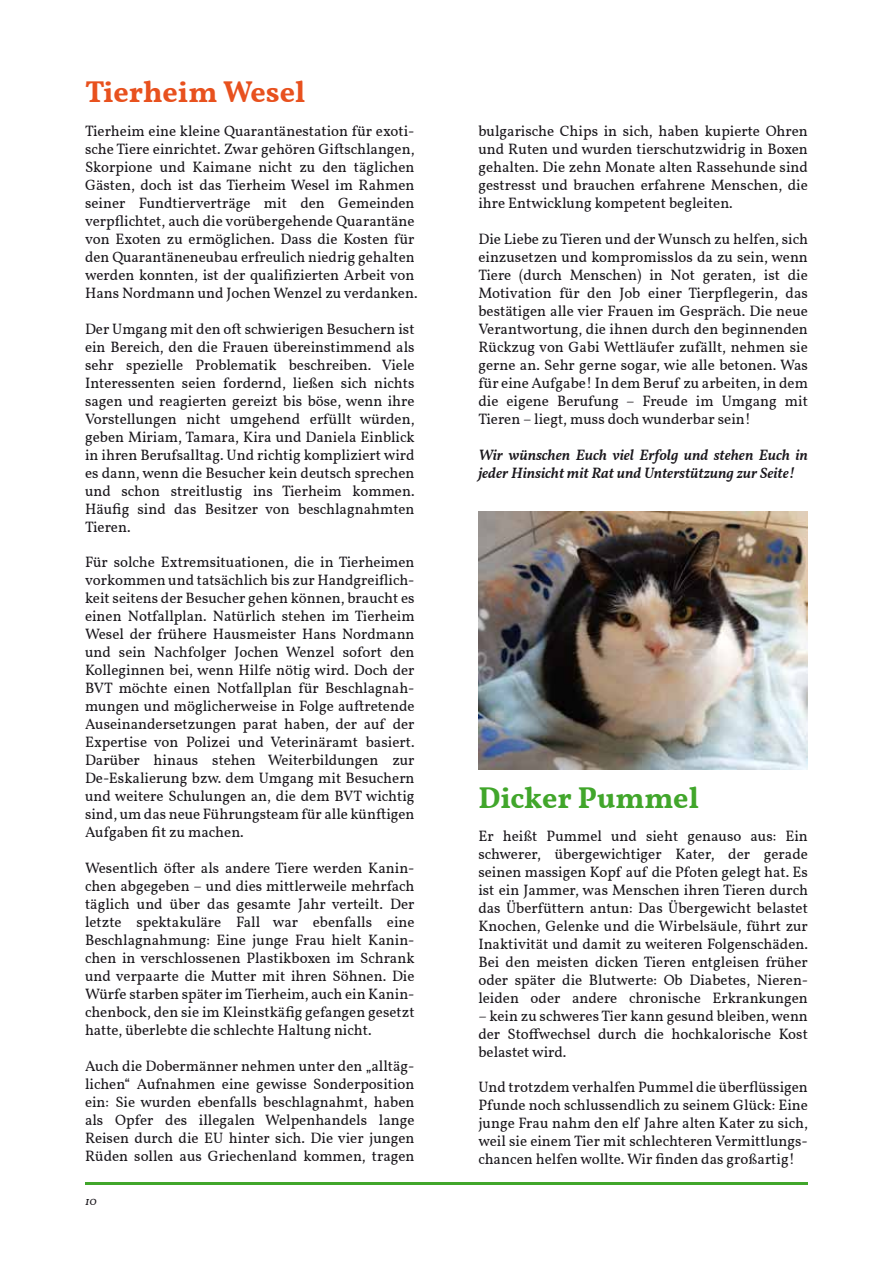
<style>
.page{position:relative;width:893px;height:1263px;background:#fff}
.page>*{position:absolute;margin:0;border:0;box-sizing:border-box;transform-origin:0 0}
.t1{font:700 30px "Vollkorn";color:#e8511e}
.t2{font:700 30px "Vollkorn";color:#41a62b}
.t3{font:15px/18px "Vollkorn";color:#1a171c;text-align:justify}
.t4{font:italic 600 15px/18px "Vollkorn";color:#1a171c}
.t5{font:italic 12px "Vollkorn";color:#1a171c}
</style>
<div class="page">
<hr style="left:85px;top:1182px;width:723px;height:2px;background:#41a62b">
<img style="left:478px;top:511px;width:330px;height:259px">
<p class="t1" style="left:85px;top:69px;width:222px">Tierheim Wesel</p>
<p class="t3" style="left:85px;top:122px;width:334px;text-align:left">Tierheim eine kleine Quarantänestation für exoti&shy;sche Tiere einrichtet. Zwar gehören Giftschlangen, Skorpione und Kaimane nicht zu den täglichen Gästen, doch ist das Tierheim Wesel im Rahmen seiner Fundtierverträge mit den Gemeinden verpflichtet, auch die vorübergehende Quarantäne von Exoten zu ermöglichen. Dass die Kosten für den Quarantäneneubau erfreulich niedrig gehalten werden konnten, ist der qualifizierten Arbeit von Hans Nordmann und Jochen Wenzel zu verdanken.</p>
<p class="t3" style="left:85px;top:320px;width:331px">Der Umgang mit den oft schwierigen Besuchern ist ein Bereich, den die Frauen übereinstimmend als sehr spezielle Problematik beschreiben. Viele Interessenten seien fordernd, ließen sich nichts sagen und reagierten gereizt bis böse, wenn ihre Vorstellungen nicht umgehend erfüllt würden, geben Miriam, Tamara, Kira und Daniela Einblick in ihren Berufsalltag. Und richtig kompliziert wird es dann, wenn die Besucher kein deutsch sprechen und schon streitlustig ins Tierheim kommen.<br>Häufig sind das Besitzer von beschlagnahmten Tieren.</p>
<p class="t3" style="left:85px;top:553px;width:331px">Für solche Extremsituationen, die in Tierheimen vorkommen und tatsächlich bis zur Handgreiflich&shy;keit seitens der Besucher gehen können, braucht es einen Notfallplan. Natürlich stehen im Tierheim Wesel der frühere Hausmeister Hans Nordmann und sein Nachfolger Jochen Wenzel sofort den Kolleginnen bei, wenn Hilfe nötig wird. Doch der BVT möchte einen Notfallplan für Beschlagnah&shy;mungen und möglicherweise in Folge auftretende Auseinandersetzungen parat haben, der auf der Expertise von Polizei und Veterinäramt basiert.<br>Darüber hinaus stehen Weiterbildungen zur De-Eskalierung bzw. dem Umgang mit Besuchern und weitere Schulungen an, die dem BVT wichtig sind, um das neue Führungsteam für alle künftigen Aufgaben fit zu machen.</p>
<p class="t3" style="left:85px;top:859px;width:331px">Wesentlich öfter als andere Tiere werden Kanin&shy;chen abgegeben – und dies mittlerweile mehrfach täglich und über das gesamte Jahr verteilt. Der letzte spektakuläre Fall war ebenfalls eine Beschlagnahmung: Eine junge Frau hielt Kanin&shy;chen in verschlossenen Plastikboxen im Schrank und verpaarte die Mutter mit ihren Söhnen. Die Würfe starben später im Tierheim, auch ein Kanin&shy;chenbock, den sie im Kleinstkäfig gefangen gesetzt hatte, überlebte die schlechte Haltung nicht.</p>
<p class="t3" style="left:85px;top:1057px;width:331px">Auch die Dobermänner nehmen unter den „alltäg&shy;lichen“ Aufnahmen eine gewisse Sonderposition ein: Sie wurden ebenfalls beschlagnahmt, haben als Opfer des illegalen Welpenhandels lange Reisen durch die EU hinter sich. Die vier jungen Rüden sollen aus Griechenland kommen, tragen</p>
<p class="t5" style="left:85px;top:1192px;width:13px">10</p>
<p class="t3" style="left:478px;top:122px;width:331px">bulgarische Chips in sich, haben kupierte Ohren und Ruten und wurden tierschutzwidrig in Boxen gehalten. Die zehn Monate alten Rassehunde sind gestresst und brauchen erfahrene Menschen, die ihre Entwicklung kompetent begleiten.</p>
<p class="t3" style="left:478px;top:230px;width:331px">Die Liebe zu Tieren und der Wunsch zu helfen, sich einzusetzen und kompromisslos da zu sein, wenn Tiere (durch Menschen) in Not geraten, ist die Motivation für den Job einer Tierpflegerin, das bestätigen alle vier Frauen im Gespräch. Die neue Verantwortung, die ihnen durch den beginnenden Rückzug von Gabi Wettläufer zufällt, nehmen sie gerne an. Sehr gerne sogar, wie alle betonen. Was für eine Aufgabe! In dem Beruf zu arbeiten, in dem die eigene Berufung – Freude im Umgang mit Tieren – liegt, muss doch wunderbar sein!</p>
<p class="t4" style="left:478px;top:447px;width:331px">Wir wünschen Euch viel Erfolg und stehen Euch in jeder Hinsicht mit Rat und Unterstützung zur Seite!</p>
<p class="t2" style="left:478px;top:775px;width:222px">Dicker Pummel</p>
<p class="t3" style="left:478px;top:827px;width:331px">Er heißt Pummel und sieht genauso aus: Ein schwerer, übergewichtiger Kater, der gerade seinen massigen Kopf auf die Pfoten gelegt hat. Es ist ein Jammer, was Menschen ihren Tieren durch das Überfüttern antun: Das Übergewicht belastet Knochen, Gelenke und die Wirbelsäule, führt zur Inaktivität und damit zu weiteren Folgenschäden.<br>Bei den meisten dicken Tieren entgleisen früher oder später die Blutwerte: Ob Diabetes, Nieren&shy;leiden oder andere chronische Erkrankungen</p>
<p class="t3" style="left:478px;top:1007px;width:331px">– kein zu schweres Tier kann gesund bleiben, wenn der Stoffwechsel durch die hochkalorische Kost belastet wird.</p>
<p class="t3" style="left:478px;top:1078px;width:331px">Und trotzdem verhalfen Pummel die überflüssigen Pfunde noch schlussendlich zu seinem Glück: Eine junge Frau nahm den elf Jahre alten Kater zu sich, weil sie einem Tier mit schlechteren Vermittlungs&shy;chancen helfen wollte. Wir finden das großartig!</p>
</div>
